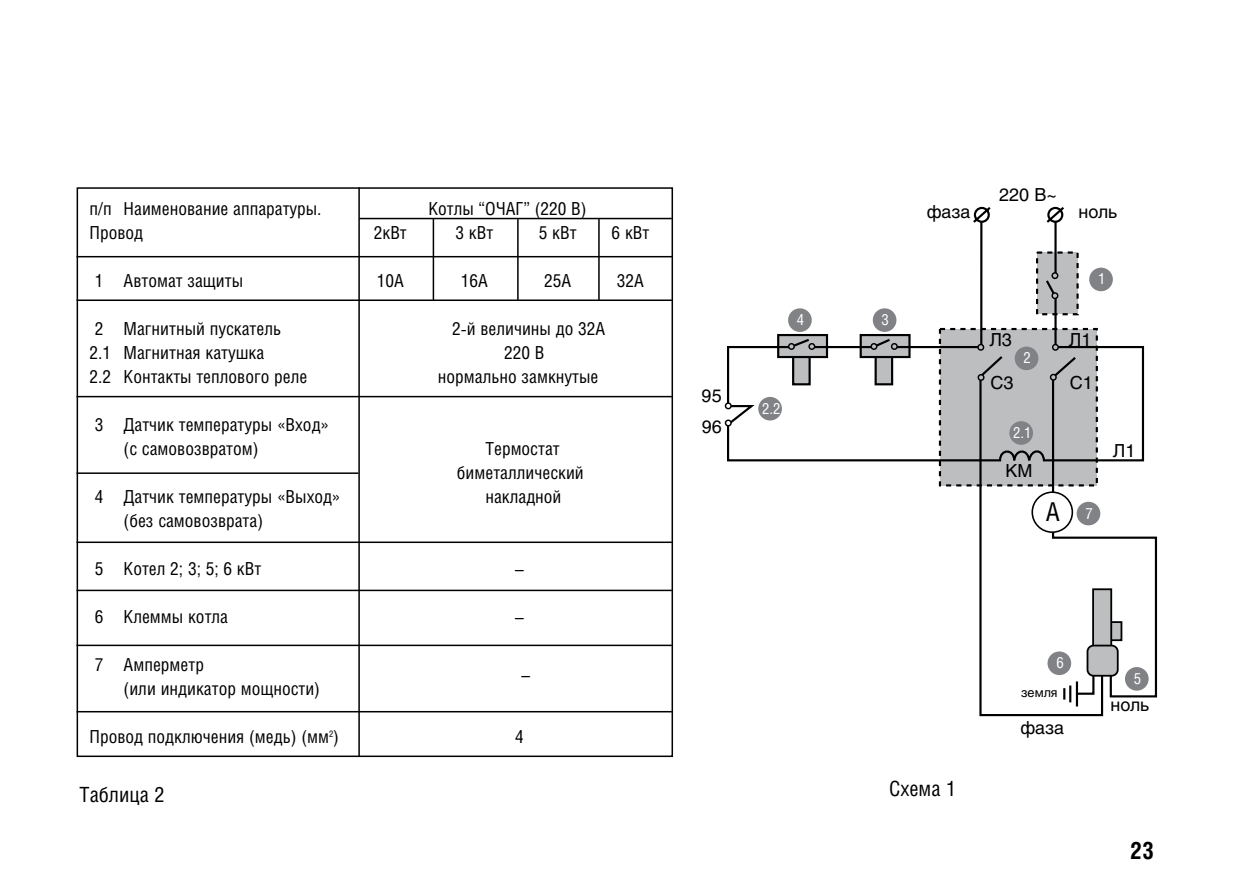
<style>
.page{position:relative;width:1234px;height:893px;background:#fff}
.page>*{position:absolute;margin:0;border:0;box-sizing:border-box;transform-origin:0 0}
.t1{font:26.1px "Helios Cond";color:#000}
.t2{font:700 24px "Helios Cond";color:#000}
.t3{font:21px "Helios Cond";color:#000}
.t4{font:18px/24px "Helios Cond";color:#000}
.t5{font:17.7px/30.9px "Helios";color:#000}
.t6{font:15.3px "Helios Cond";color:#fff}
.t7{font:12.6px "Helios";color:#000}
</style>
<div class="page">
<div style="left:77px;top:187px;width:596px;height:570px;border:2px solid #000"></div>
<hr style="left:77px;top:256px;width:595px;height:1px;background:#000">
<hr style="left:77px;top:299px;width:595px;height:2px;background:#000">
<hr style="left:77px;top:396px;width:595px;height:1px;background:#000">
<hr style="left:77px;top:472px;width:281px;height:2px;background:#000">
<hr style="left:77px;top:711px;width:594px;height:1px;background:#000">
<hr style="left:77px;top:541px;width:594px;height:2px;background:#000">
<hr style="left:77px;top:590px;width:594px;height:1px;background:#000">
<hr style="left:77px;top:645px;width:594px;height:1px;background:#000">
<hr style="left:358px;top:187px;width:2px;height:569px;background:#000">
<hr style="left:432px;top:219px;width:2px;height:81px;background:#000">
<hr style="left:517px;top:219px;width:1px;height:81px;background:#000">
<hr style="left:598px;top:219px;width:1px;height:81px;background:#000">
<hr style="left:359px;top:218px;width:312px;height:1px;background:#000">
<svg style="left:726px;top:225px;width:418px;height:262px"></svg>
<svg style="left:973px;top:206px;width:18px;height:19px"></svg>
<div style="left:890px;top:343px;width:7px;height:7px;border:1px solid #000;border-radius:50%"></div>
<div style="left:870px;top:343px;width:7px;height:7px;border:1px solid #000;border-radius:50%"></div>
<div style="left:787px;top:343px;width:7px;height:7px;border:1px solid #000;border-radius:50%"></div>
<div style="left:808px;top:343px;width:7px;height:7px;border:1px solid #000;border-radius:50%"></div>
<div style="left:724px;top:402px;width:7px;height:7px;border:1px solid #000;border-radius:50%"></div>
<div style="left:724px;top:419px;width:7px;height:7px;border:1px solid #000;border-radius:50%"></div>
<div style="left:1051px;top:272px;width:7px;height:7px;border:1px solid #000;border-radius:50%"></div>
<div style="left:1051px;top:292px;width:7px;height:7px;border:1px solid #000;border-radius:50%"></div>
<svg style="left:1046px;top:206px;width:18px;height:19px"></svg>
<div style="left:1088px;top:268px;width:24px;height:23px;background:#808285;border-radius:50%"></div>
<div style="left:1014px;top:347px;width:24px;height:23px;background:#808285;border-radius:50%"></div>
<div style="left:872px;top:308px;width:24px;height:24px;background:#808285;border-radius:50%"></div>
<div style="left:788px;top:308px;width:23px;height:24px;background:#808285;border-radius:50%"></div>
<div style="left:758px;top:397px;width:23px;height:23px;background:#808285;border-radius:50%"></div>
<svg style="left:978px;top:354px;width:178px;height:363px"></svg>
<div style="left:1032px;top:492px;width:40px;height:40px;background:#fff;border-radius:50%"></div>
<div style="left:1031px;top:491px;width:41px;height:42px;border:2px solid #000;border-radius:50%"></div>
<div style="left:977px;top:344px;width:7px;height:7px;border:1px solid #000;border-radius:50%"></div>
<div style="left:1051px;top:344px;width:7px;height:7px;border:1px solid #000;border-radius:50%"></div>
<div style="left:1049px;top:374px;width:7px;height:7px;border:1px solid #000;border-radius:50%"></div>
<div style="left:977px;top:374px;width:7px;height:7px;border:1px solid #000;border-radius:50%"></div>
<div style="left:1091px;top:588px;width:20px;height:61px;background:#bcbec0;border:2px solid #000"></div>
<div style="left:1087px;top:646px;width:30px;height:30px;background:#bcbec0;border-radius:6px"></div>
<div style="left:1086px;top:645px;width:32px;height:32px;border:2px solid #000;border-radius:6px"></div>
<p class="t4" style="left:90px;top:196px;width:233px">п/п Наименование аппаратуры.</p>
<p class="t4" style="left:428px;top:196px;width:160px">Котлы “ОЧАГ” (220 В)</p>
<p class="t4" style="left:90px;top:220px;width:55px">Провод</p>
<p class="t4" style="left:374px;top:220px;width:35px">2кВт</p>
<p class="t4" style="left:455px;top:220px;width:39px">3 кВт</p>
<p class="t4" style="left:538px;top:220px;width:39px">5 кВт</p>
<p class="t4" style="left:611px;top:220px;width:39px">6 кВт</p>
<p class="t4" style="left:95px;top:268px;width:150px">1 Автомат защиты</p>
<p class="t4" style="left:376px;top:268px;width:29px">10А</p>
<p class="t4" style="left:460px;top:268px;width:29px">16А</p>
<p class="t4" style="left:544px;top:268px;width:29px">25А</p>
<p class="t4" style="left:616px;top:268px;width:29px">32А</p>
<p class="t4" style="left:95px;top:316px;width:188px">2 Магнитный пускатель</p>
<p class="t4" style="left:452px;top:316px;width:154px">2-й величины до 32А</p>
<p class="t4" style="left:90px;top:340px;width:176px">2.1 Магнитная катушка</p>
<p class="t4" style="left:504px;top:340px;width:42px">220 В</p>
<p class="t4" style="left:90px;top:364px;width:219px">2.2 Контакты теплового реле</p>
<p class="t4" style="left:438px;top:364px;width:162px">нормально замкнутые</p>
<p class="t4" style="left:124px;top:412px;width:207px;text-indent:-29px">3 Датчик температуры «Вход» (с самовозвратом)</p>
<p class="t4" style="left:457px;top:436px;width:128px;text-align:center">Термостат биметаллический</p>
<p class="t4" style="left:95px;top:484px;width:247px">4 Датчик температуры «Выход»</p>
<p class="t4" style="left:485px;top:484px;width:78px">накладной</p>
<p class="t4" style="left:124px;top:508px;width:141px">(без самовозврата)</p>
<p class="t4" style="left:95px;top:556px;width:168px">5 Котел 2; 3; 5; 6 кВт</p>
<p class="t4" style="left:515px;top:556px;width:10px">–</p>
<p class="t4" style="left:95px;top:604px;width:135px">6 Клеммы котла</p>
<p class="t4" style="left:515px;top:604px;width:10px">–</p>
<p class="t4" style="left:95px;top:652px;width:111px">7 Амперметр</p>
<p class="t4" style="left:521px;top:662px;width:10px">–</p>
<p class="t4" style="left:124px;top:676px;width:198px">(или индикатор мощности)</p>
<p class="t4" style="left:90px;top:724px;width:251px">Провод подключения (медь) (мм<sup>2</sup>)</p>
<p class="t4" style="left:515px;top:724px;width:10px">4</p>
<p class="t5" style="left:701px;top:380px;width:22px">95<br>96</p>
<p class="t6" style="left:796px;top:311px;width:9px">4</p>
<p class="t6" style="left:881px;top:311px;width:9px">3</p>
<p class="t6" style="left:761px;top:399px;width:20px">2 .2</p>
<p class="t5" style="left:998px;top:179px;width:59px">220 B~</p>
<p class="t5" style="left:926px;top:196px;width:45px">фаза</p>
<p class="t5" style="left:1078px;top:196px;width:40px">ноль</p>
<p class="t6" style="left:1097px;top:270px;width:9px">1</p>
<p class="t5" style="left:989px;top:324px;width:24px">Л3</p>
<p class="t5" style="left:1068px;top:324px;width:24px">Л1</p>
<p class="t5" style="left:990px;top:367px;width:25px">С3</p>
<p class="t5" style="left:1069px;top:367px;width:25px">С1</p>
<p class="t6" style="left:1023px;top:349px;width:9px">2</p>
<p class="t6" style="left:1012px;top:423px;width:20px">2 .1</p>
<p class="t5" style="left:1005px;top:455px;width:29px">КМ</p>
<h1 class="t1" style="left:1045px;top:496px;width:16px">А</h1>
<p class="t6" style="left:1085px;top:504px;width:9px">7</p>
<p class="t5" style="left:1112px;top:435px;width:24px">Л1</p>
<p class="t6" style="left:1056px;top:654px;width:9px">6</p>
<p class="t7" style="left:1020px;top:685px;width:38px">земля</p>
<p class="t5" style="left:1020px;top:712px;width:45px">фаза</p>
<p class="t6" style="left:1133px;top:669px;width:9px">5</p>
<p class="t5" style="left:1110px;top:689px;width:40px">ноль</p>
<p class="t3" style="left:80px;top:782px;width:86px">Таблица 2</p>
<p class="t3" style="left:888px;top:776px;width:69px">Схема 1</p>
<h2 class="t2" style="left:1129px;top:836px;width:26px">23</h2>
</div>
